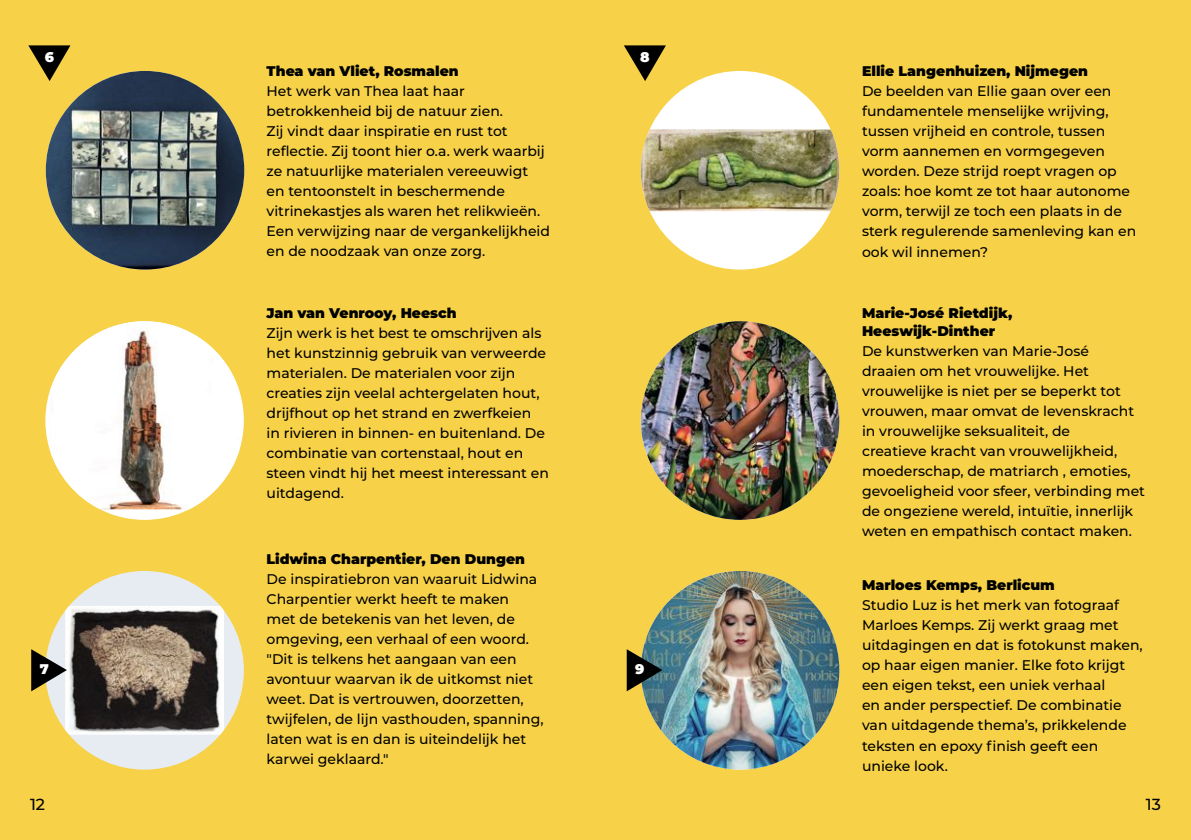
<style>
.page{position:relative;width:1191px;height:840px;background:#fff}
.page>*{position:absolute;margin:0;border:0;box-sizing:border-box;transform-origin:0 0}
.t1{font:500 16px "Montserrat";color:#000}
.t2{font:500 14px/20px "Montserrat";color:#000}
.t3{font:900 14px/18px "Montserrat";color:#000}
.t4{font:900 14px "Montserrat";color:#fff}
</style>
<div class="page">
<div style="left:0;top:0;width:1191px;height:839px;background:#f7d248"></div>
<div style="left:45px;top:321px;width:199px;height:198px;background:#fff;border-radius:50%"></div>
<img style="left:50px;top:321px;width:189px;height:188px">
<div style="left:45px;top:570px;width:199px;height:199px;background:#e6ecf1;border-radius:50%"></div>
<img style="left:65px;top:605px;width:159px;height:129px">
<div style="left:641px;top:71px;width:198px;height:198px;background:#fff;border-radius:50%"></div>
<img style="left:641px;top:129px;width:198px;height:82px">
<img style="left:641px;top:321px;width:198px;height:198px;border-radius:99px">
<img style="left:641px;top:570px;width:198px;height:199px;border-radius:99px">
<svg style="left:626px;top:649px;width:36px;height:42px;background:#37473d"></svg>
<img style="left:46px;top:71px;width:198px;height:198px;border-radius:99px">
<svg style="left:28px;top:45px;width:42px;height:36px"></svg>
<svg style="left:31px;top:649px;width:36px;height:42px"></svg>
<svg style="left:624px;top:45px;width:42px;height:36px"></svg>
<p class="t4" style="left:45px;top:46px;width:11px">6</p>
<p class="t4" style="left:40px;top:658px;width:11px">7</p>
<p class="t3" style="left:266px;top:61px;width:194px">Thea van Vliet, Rosmalen</p>
<p class="t2" style="left:266px;top:80px;width:285px">Het werk van Thea laat haar betrokkenheid bij de natuur zien.<br>Zij vindt daar inspiratie en rust tot reflectie. Zij toont hier o.a. werk waarbij ze natuurlijke materialen vereeuwigt<br>en tentoonstelt in beschermende vitrinekastjes als waren het relikwieën.<br>Een verwijzing naar de vergankelijkheid en de noodzaak van onze zorg.</p>
<p class="t3" style="left:266px;top:303px;width:191px">Jan van Venrooy, Heesch</p>
<p class="t2" style="left:266px;top:322px;width:284px">Zijn werk is het best te omschrijven als het kunstzinnig gebruik van verweerde materialen. De materialen voor zijn creaties zijn veelal achtergelaten hout, drijfhout op het strand en zwerfkeien<br>in rivieren in binnen- en buitenland. De combinatie van cortenstaal, hout en steen vindt hij het meest interessant en uitdagend.</p>
<p class="t3" style="left:266px;top:549px;width:260px">Lidwina Charpentier, Den Dungen</p>
<p class="t2" style="left:266px;top:568px;width:279px">De inspiratiebron van waaruit Lidwina Charpentier werkt heeft te maken<br>met de betekenis van het leven, de omgeving, een verhaal of een woord. "Dit is telkens het aangaan van een avontuur waarvan ik de uitkomst niet weet. Dat is vertrouwen, doorzetten, twijfelen, de lijn vasthouden, spanning, laten wat is en dan is uiteindelijk het karwei geklaard."</p>
<p class="t4" style="left:640px;top:46px;width:11px">8</p>
<p class="t4" style="left:635px;top:658px;width:11px">9</p>
<p class="t3" style="left:862px;top:61px;width:227px">Ellie Langenhuizen, Nijmegen</p>
<p class="t2" style="left:862px;top:81px;width:276px">De beelden van Ellie gaan over een fundamentele menselijke wrijving, tussen vrijheid en controle, tussen vorm aannemen en vormgegeven worden. Deze strijd roept vragen op zoals: hoe komt ze tot haar autonome vorm, terwijl ze toch een plaats in de sterk regulerende samenleving kan en ook wil innemen?</p>
<p class="t3" style="left:862px;top:303px;width:152px">Marie-José Rietdijk,<br>Heeswijk-Dinther</p>
<p class="t2" style="left:862px;top:340px;width:284px">De kunstwerken van Marie-José draaien om het vrouwelijke. Het vrouwelijke is niet per se beperkt tot vrouwen, maar omvat de levenskracht in vrouwelijke seksualiteit, de<br>creatieve kracht van vrouwelijkheid, moederschap, de matriarch , emoties, gevoeligheid voor sfeer, verbinding met de ongeziene wereld, intuïtie, innerlijk weten en empathisch contact maken.</p>
<p class="t3" style="left:862px;top:575px;width:194px">Marloes Kemps, Berlicum</p>
<p class="t2" style="left:862px;top:594px;width:282px">Studio Luz is het merk van fotograaf Marloes Kemps. Zij werkt graag met uitdagingen en dat is fotokunst maken, op haar eigen manier. Elke foto krijgt een eigen tekst, een uniek verhaal<br>en ander perspectief. De combinatie van uitdagende thema’s, prikkelende teksten en epoxy finish geeft een unieke look.</p>
<p class="t1" style="left:30px;top:792px;width:17px">12</p>
<p class="t1" style="left:1145px;top:792px;width:17px">13</p>
</div>
